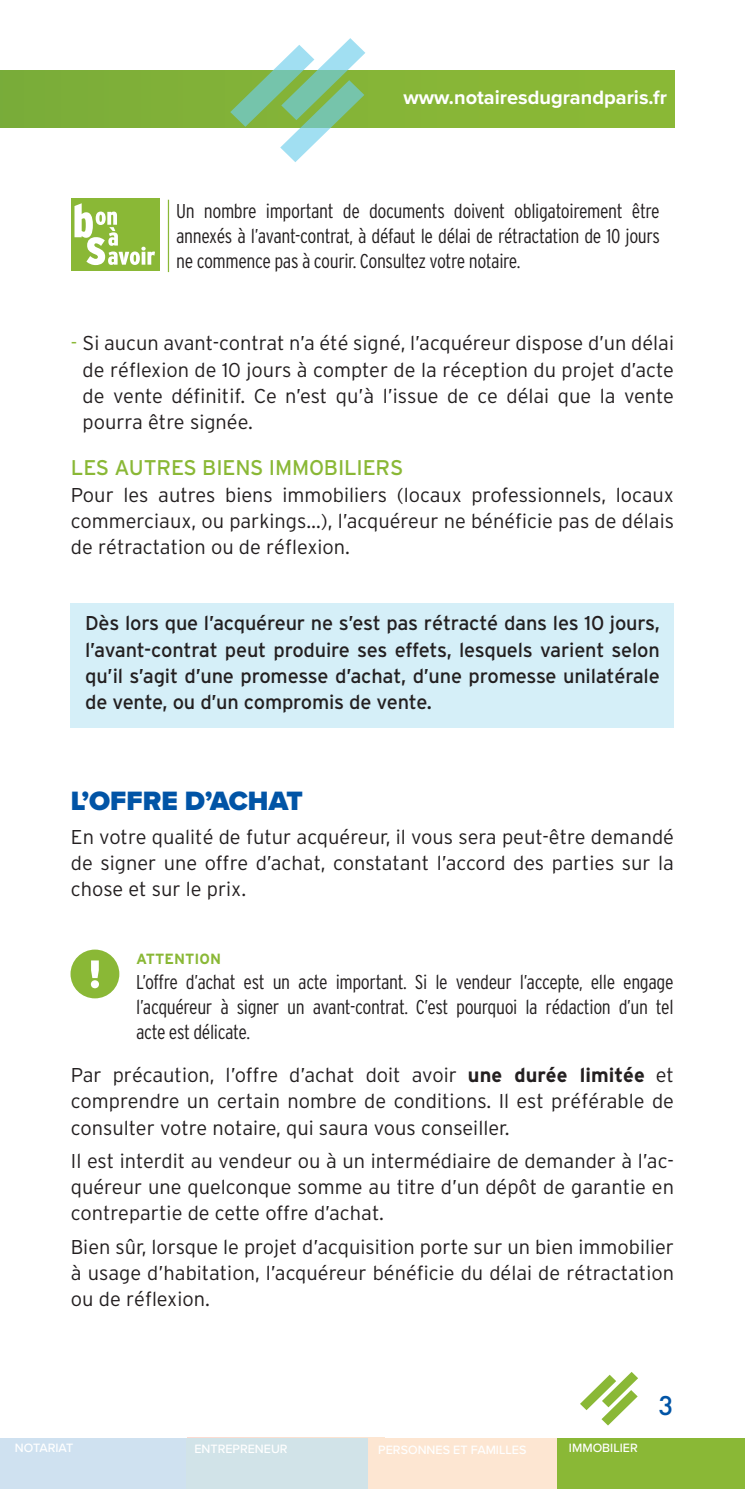
<style>
.page{position:relative;width:745px;height:1489px;background:#fff}
.page>*{position:absolute;margin:0;border:0;box-sizing:border-box;transform-origin:0 0}
.t1{font:900 27.5px "Proxima Nova";color:#0154a6}
.t2{font:500 25px "Futura";color:#0154a6}
.t3{font:21.25px "Interstate";letter-spacing:-.01em;color:#8ab836}
.t4{font:300 20px/26.2px "Interstate";color:#231f20;text-align:justify}
.t5{font:300 condensed 20px/25px "Interstate";letter-spacing:-.02em;color:#231f20;text-align:justify}
.t6{font:20px/26.2px "Interstate";letter-spacing:-.01em;color:#231f20;text-align:justify}
.t7{font:700 20px "Proxima Nova";color:#fff}
.t8{font:700 14.75px "Interstate";color:#8ab836}
.t9{font:500 12.5px "Proxima Nova";color:#fff}
.s1{color:#8ab836}
.s2{font-weight:700}
</style>
<div class="page">
<div style="left:0;top:71px;width:673px;height:57px;background:#86b537"></div>
<div style="left:556px;top:1437px;width:188px;height:51px;background:#8ab836"></div>
<svg style="left:230px;top:38px;width:135px;height:124px"></svg>
<svg style="left:580px;top:1372px;width:57px;height:53px"></svg>
<svg style="left:0;top:1437px;width:556px;height:51px;fill:#d1e3e8"></svg>
<div style="left:71px;top:603px;width:602px;height:124px;background:#d5eff8"></div>
<div style="left:71px;top:198px;width:88px;height:72px;background:#8ab836"></div>
<svg style="left:74px;top:203px;width:81px;height:62px"></svg>
<hr style="left:168px;top:200px;width:1px;height:72px;background:#8ab836">
<div style="left:70px;top:949px;width:49px;height:49px;background:#8ab836;border-radius:50%"></div>
<svg style="left:91px;top:960px;width:8px;height:28px"></svg>
<p class="t7" style="left:403px;top:85px;width:265px">www.notairesdugrandparis.fr</p>
<p class="t5" style="left:176px;top:199px;width:485px">Un nombre important de documents doivent obligatoirement être annexés à l’avant-contrat, à défaut le délai de rétractation de 10 jours ne commence pas à courir. Consultez votre notaire.</p>
<p class="t4" style="left:83px;top:330px;width:592px;text-indent:-12px"><span class="s1">-</span> Si aucun avant-contrat n’a été signé, l’acquéreur dispose d’un délai de réflexion de 10 jours à compter de la réception du projet d’acte de vente définitif. Ce n’est qu’à l’issue de ce délai que la vente pourra être signée.</p>
<p class="t3" style="left:71px;top:456px;width:334px">LES AUTRES BIENS IMMOBILIERS</p>
<p class="t4" style="left:71px;top:481px;width:604px">Pour les autres biens immobiliers (locaux professionnels, locaux commerciaux, ou parkings…), l’acquéreur ne bénéficie pas de délais de rétractation ou de réflexion.</p>
<p class="t6" style="left:85px;top:610px;width:576px">Dès lors que l’acquéreur ne s’est pas rétracté dans les 10 jours, l’avant-contrat peut produire ses effets, lesquels varient selon qu’il s’agit d’une promesse d’achat, d’une promesse unilatérale de vente, ou d’un compromis de vente.</p>
<h1 class="t1" style="left:71px;top:780px;width:233px">L’OFFRE D’ACHAT</h1>
<p class="t4" style="left:71px;top:823px;width:604px">En votre qualité de futur acquéreur, il vous sera peut-être demandé de signer une offre d’achat, constatant l’accord des parties sur la chose et sur le prix.</p>
<p class="t8" style="left:136px;top:950px;width:86px">ATTENTION</p>
<p class="t5" style="left:136px;top:969px;width:538px">L’offre d’achat est un acte important. Si le vendeur l’accepte, elle engage l’acquéreur à signer un avant-contrat. C’est pourquoi la rédaction d’un tel acte est délicate.</p>
<p class="t4" style="left:71px;top:1061px;width:604px">Par précaution, l’offre d’achat doit avoir <span class="s2">une durée limitée</span> et comprendre un certain nombre de conditions. Il est préférable de consulter votre notaire, qui saura vous conseiller.</p>
<p class="t4" style="left:71px;top:1147px;width:604px">Il est interdit au vendeur ou à un intermédiaire de demander à l’ac&shy;quéreur une quelconque somme au titre d’un dépôt de garantie en contrepartie de cette offre d’achat.</p>
<p class="t4" style="left:71px;top:1233px;width:604px">Bien sûr, lorsque le projet d’acquisition porte sur un bien immobilier à usage d’habitation, l’acquéreur bénéficie du délai de rétractation ou de réflexion.</p>
<p class="t9" style="left:15px;top:1438px;width:60px">NOTARIAT</p>
<p class="t9" style="left:194px;top:1439px;width:95px">ENTREPRENEUR</p>
<p class="t9" style="left:378px;top:1439px;width:149px">PERSONNES ET FAMILLES</p>
<p class="t9" style="left:568px;top:1438px;width:70px">IMMOBILIER</p>
<p class="t2" style="left:658px;top:1388px;width:17px">3</p>
</div>
